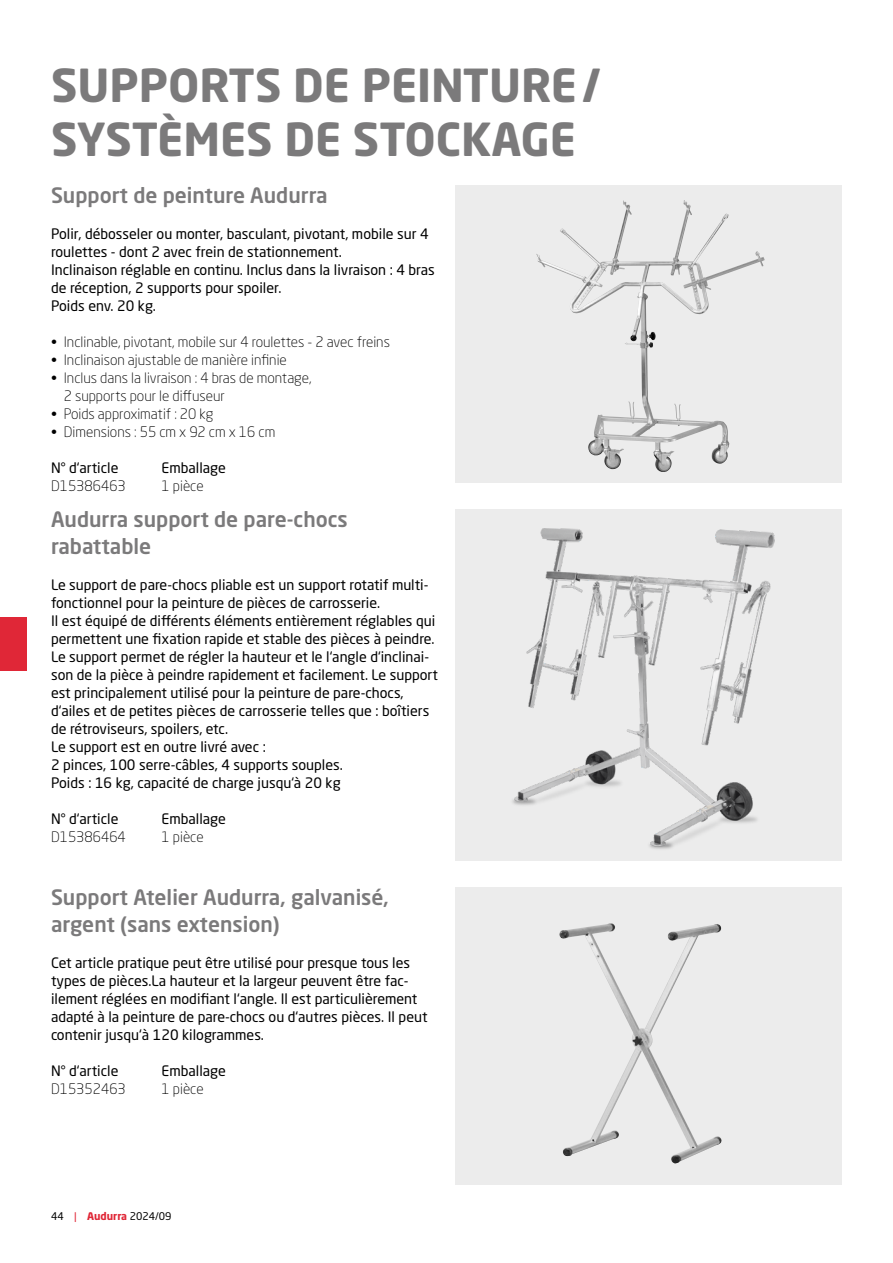
<style>
.page{position:relative;width:893px;height:1263px;background:#fff}
.page>*{position:absolute;margin:0;border:0;box-sizing:border-box;transform-origin:0 0}
.Kapitelname_grau_bold_30_36{font:700 45px/54px "Neo Sans Pro";color:#7b7a7b}
.Produkt_HL_med_grau_14_18{font:500 21px/27px "Neo Sans Pro";color:#7b7a7b}
.Fließtext_regular_schwarz_9_5_12{font:14.25px/18px "Neo Sans Pro";color:#000}
.Produktangaben__3Sp__light_schwarz_9_5_1{font:300 14.25px/18px "Neo Sans Pro";color:#000}
.Produktangaben__3Sp__regular_schwarz_9_5{font:14.25px "Neo Sans Pro";color:#000}
.t1{font:10.5px "Neo Sans Pro";color:#000}
.s1{color:#e02737}
.s2{font-weight:700;color:#e02737}
</style>
<div class="page">
<div style="left:455px;top:185px;width:387px;height:297px;background:#ececec"></div>
<div style="left:455px;top:509px;width:387px;height:351px;background:#ececec"></div>
<div style="left:455px;top:887px;width:387px;height:297px;background:#ececec"></div>
<div style="left:0;top:617px;width:27px;height:54px;background:#e02737"></div>
<img style="left:536px;top:200px;width:151px;height:218px">
<img style="left:512px;top:528px;width:263px;height:321px">
<img style="left:559px;top:923px;width:163px;height:241px">
<p class="Kapitelname_grau_bold_30_36" style="left:51px;top:58px;width:551px">SUPPORTS DE PEINTURE/<br>SYSTÈMES DE STOCKAGE</p>
<p class="Produkt_HL_med_grau_14_18" style="left:51px;top:181px;width:278px">Support de peinture Audurra</p>
<p class="Fließtext_regular_schwarz_9_5_12" style="left:51px;top:225px;width:379px">Polir, débosseler ou monter, basculant, pivotant, mobile sur 4 roulettes - dont 2 avec frein de stationnement.</p>
<p class="Fließtext_regular_schwarz_9_5_12" style="left:51px;top:261px;width:385px">Inclinaison réglable en continu. Inclus dans la livraison : 4 bras de réception, 2 supports pour spoiler.</p>
<p class="Fließtext_regular_schwarz_9_5_12" style="left:51px;top:297px;width:106px">Poids env. 20 kg.</p>
<p class="Produktangaben__3Sp__light_schwarz_9_5_1" style="left:51px;top:333px;width:340px">• Inclinable, pivotant, mobile sur 4 roulettes - 2 avec freins</p>
<p class="Produktangaben__3Sp__light_schwarz_9_5_1" style="left:51px;top:351px;width:237px">• Inclinaison ajustable de manière infinie</p>
<p class="Produktangaben__3Sp__light_schwarz_9_5_1" style="left:64px;top:369px;width:249px;text-indent:-13px">• Inclus dans la livraison : 4 bras de montage,<br>2 supports pour le diffuseur</p>
<p class="Produktangaben__3Sp__light_schwarz_9_5_1" style="left:51px;top:405px;width:164px">• Poids approximatif : 20 kg</p>
<p class="Produktangaben__3Sp__light_schwarz_9_5_1" style="left:51px;top:423px;width:226px">• Dimensions : 55 cm x 92 cm x 16 cm</p>
<p class="Produktangaben__3Sp__regular_schwarz_9_5" style="left:51px;top:459px;width:69px">N° d‘article</p>
<p class="Produktangaben__3Sp__regular_schwarz_9_5" style="left:162px;top:459px;width:66px">Emballage</p>
<p class="Produktangaben__3Sp__light_schwarz_9_5_1" style="left:51px;top:477px;width:76px">D15386463</p>
<p class="Produktangaben__3Sp__light_schwarz_9_5_1" style="left:162px;top:477px;width:44px">1 pièce</p>
<p class="Produkt_HL_med_grau_14_18" style="left:51px;top:505px;width:298px">Audurra support de pare-chocs rabattable</p>
<p class="Fließtext_regular_schwarz_9_5_12" style="left:51px;top:576px;width:379px">Le support de pare-chocs pliable est un support rotatif multi&shy;fonctionnel pour la peinture de pièces de carrosserie.</p>
<p class="Fließtext_regular_schwarz_9_5_12" style="left:51px;top:612px;width:386px">Il est équipé de différents éléments entièrement réglables qui permettent une fixation rapide et stable des pièces à peindre.</p>
<p class="Fließtext_regular_schwarz_9_5_12" style="left:51px;top:648px;width:388px">Le support permet de régler la hauteur et le l‘angle d‘inclinai&shy;son de la pièce à peindre rapidement et facilement. Le support est principalement utilisé pour la peinture de pare-chocs, d‘ailes et de petites pièces de carrosserie telles que : boîtiers de rétroviseurs, spoilers, etc.</p>
<p class="Fließtext_regular_schwarz_9_5_12" style="left:51px;top:738px;width:216px">Le support est en outre livré avec :</p>
<p class="Fließtext_regular_schwarz_9_5_12" style="left:51px;top:756px;width:293px">2 pinces, 100 serre-câbles, 4 supports souples.</p>
<p class="Fließtext_regular_schwarz_9_5_12" style="left:51px;top:774px;width:291px">Poids : 16 kg, capacité de charge jusqu‘à 20 kg</p>
<p class="Produktangaben__3Sp__regular_schwarz_9_5" style="left:51px;top:810px;width:69px">N° d‘article</p>
<p class="Produktangaben__3Sp__regular_schwarz_9_5" style="left:162px;top:810px;width:66px">Emballage</p>
<p class="Produktangaben__3Sp__light_schwarz_9_5_1" style="left:51px;top:828px;width:76px">D15386464</p>
<p class="Produktangaben__3Sp__light_schwarz_9_5_1" style="left:162px;top:828px;width:44px">1 pièce</p>
<p class="Produkt_HL_med_grau_14_18" style="left:51px;top:883px;width:340px">Support Atelier Audurra, galvanisé, argent (sans extension)</p>
<p class="Fließtext_regular_schwarz_9_5_12" style="left:51px;top:954px;width:378px">Cet article pratique peut être utilisé pour presque tous les types de pièces.La hauteur et la largeur peuvent être fac&shy;ilement réglées en modifiant l‘angle. Il est particulièrement adapté à la peinture de pare-chocs ou d‘autres pièces. Il peut contenir jusqu‘à 120 kilogrammes.</p>
<p class="Produktangaben__3Sp__regular_schwarz_9_5" style="left:51px;top:1062px;width:69px">N° d‘article</p>
<p class="Produktangaben__3Sp__regular_schwarz_9_5" style="left:162px;top:1062px;width:66px">Emballage</p>
<p class="Produktangaben__3Sp__light_schwarz_9_5_1" style="left:51px;top:1080px;width:76px">D15352463</p>
<p class="Produktangaben__3Sp__light_schwarz_9_5_1" style="left:162px;top:1080px;width:44px">1 pièce</p>
<p class="t1" style="left:51px;top:1210px;width:122px">44 <span class="s1">|</span> <span class="s2">Audurra</span> 2024/09</p>
</div>
